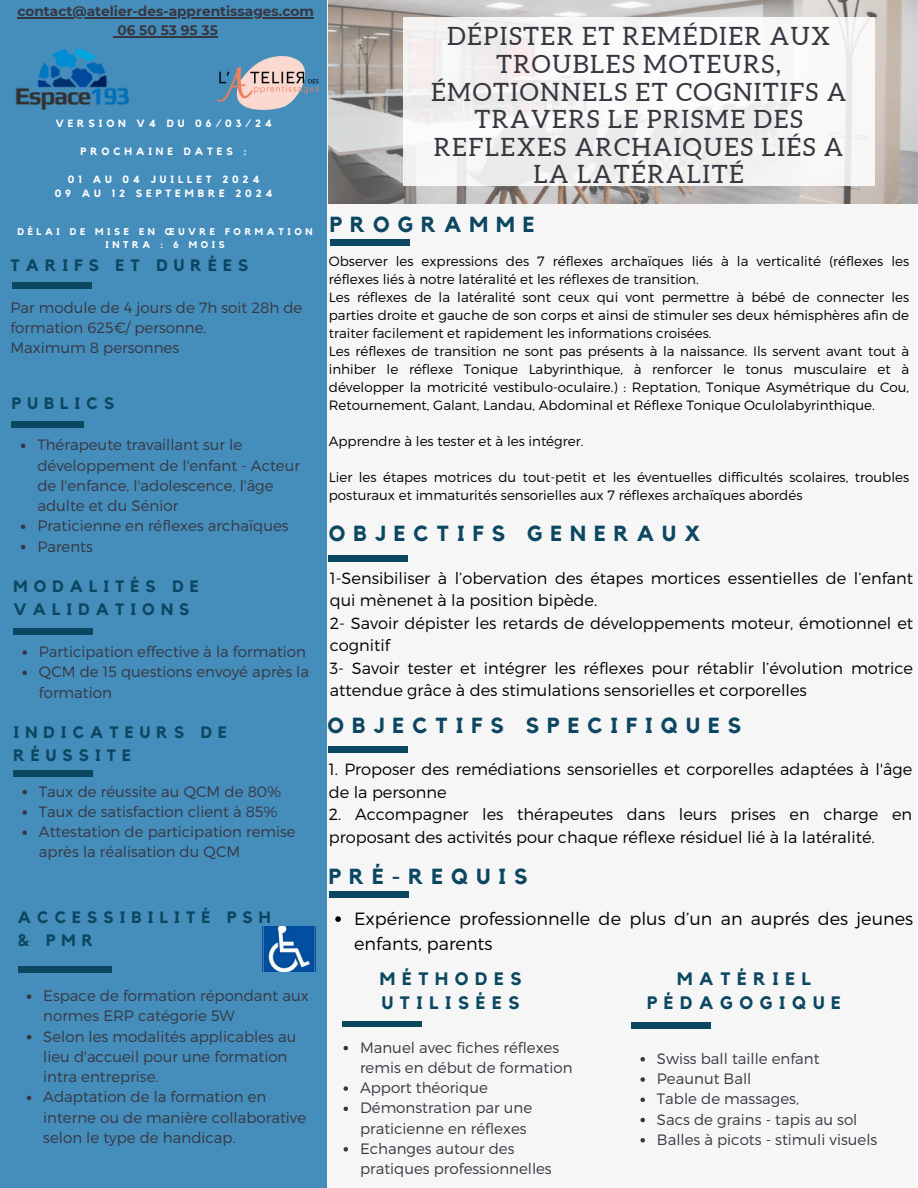
<style>
.page{position:relative;width:918px;height:1188px;background:#fff}
.page>*{position:absolute;margin:0;border:0;box-sizing:border-box;transform-origin:0 0}
.t1{font:25.2px/27.6px "Aleo";letter-spacing:.06em;color:#373741;text-align:center}
.t2{font:700 21.75px "Kollektif";letter-spacing:.37em;color:#0c4762}
.t3{font:700 18px/24.8px "Kollektif";letter-spacing:.37em;color:#0c4762;text-align:center}
.t4{font:300 17.7px/24.8px "Montserrat";color:#000}
.t5{font:700 16.5px/22.5px "Kollektif";letter-spacing:.37em;color:#0c4762}
.t6{font:300 16.2px/22.5px "Montserrat";color:#000}
.t7{font:300 15px/20.2px "Montserrat";color:#373741}
.t8{font:700 13.8px "Montserrat";color:#373741}
.t9{font:300 13.5px/18px "Montserrat";color:#000}
.t10{font:700 10.5px "Kollektif";letter-spacing:.37em;color:#fff}
.t11{font:700 9.75px/13px "Kollektif";letter-spacing:.37em;color:#fff;text-align:center}
</style>
<div class="page">
<div style="left:0;top:0;width:328px;height:1188px;background:#458dbb"></div>
<div style="left:328px;top:0;width:589px;height:1188px;background:#f6f6f6"></div>
<div style="left:328px;top:555px;width:80px;height:7px;background:#0c4762"></div>
<svg style="left:640px;top:1057px;width:5px;height:5px"></svg>
<svg style="left:640px;top:1077px;width:5px;height:5px"></svg>
<svg style="left:640px;top:1098px;width:5px;height:4px"></svg>
<svg style="left:640px;top:1118px;width:5px;height:4px"></svg>
<svg style="left:640px;top:1138px;width:5px;height:5px"></svg>
<div style="left:631px;top:1022px;width:80px;height:7px;background:#0c4762"></div>
<div style="left:342px;top:1022px;width:80px;height:5px;background:#0c4762"></div>
<svg style="left:344px;top:1046px;width:4px;height:4px"></svg>
<svg style="left:344px;top:1086px;width:4px;height:5px"></svg>
<svg style="left:344px;top:1107px;width:4px;height:4px"></svg>
<svg style="left:344px;top:1147px;width:4px;height:5px"></svg>
<svg style="left:21px;top:444px;width:4px;height:4px"></svg>
<svg style="left:21px;top:525px;width:4px;height:4px"></svg>
<svg style="left:21px;top:545px;width:4px;height:4px"></svg>
<div style="left:12px;top:421px;width:72px;height:6px;background:#0c4762"></div>
<svg style="left:22px;top:650px;width:5px;height:5px"></svg>
<svg style="left:22px;top:671px;width:5px;height:4px"></svg>
<div style="left:13px;top:628px;width:80px;height:7px;background:#0c4762"></div>
<img style="left:329px;top:0;width:589px;height:204px">
<div style="left:403px;top:18px;width:471px;height:168px;background:linear-gradient(to right,#f2f0f0,#f7f7f7)"></div>
<img style="left:262px;top:927px;width:53px;height:45px">
<svg style="left:27px;top:994px;width:4px;height:5px"></svg>
<svg style="left:27px;top:1035px;width:4px;height:4px"></svg>
<svg style="left:27px;top:1096px;width:4px;height:4px"></svg>
<div style="left:18px;top:966px;width:93px;height:7px;background:#0c4762"></div>
<svg style="left:22px;top:790px;width:5px;height:4px"></svg>
<svg style="left:22px;top:810px;width:5px;height:5px"></svg>
<svg style="left:22px;top:830px;width:5px;height:5px"></svg>
<div style="left:13px;top:770px;width:80px;height:7px;background:#0c4762"></div>
<img style="left:217px;top:56px;width:102px;height:54px">
<img style="left:15px;top:49px;width:114px;height:61px">
<hr style="left:17px;top:17px;width:297px;height:2px;background:#373741">
<hr style="left:117px;top:37px;width:101px;height:1px;background:#373741">
<div style="left:330px;top:239px;width:80px;height:7px;background:#0c4762"></div>
<div style="left:329px;top:891px;width:80px;height:7px;background:#0c4762"></div>
<svg style="left:335px;top:916px;width:6px;height:6px"></svg>
<div style="left:12px;top:283px;width:80px;height:6px;background:#0c4762"></div>
<div style="left:328px;top:746px;width:80px;height:7px;background:#0c4762"></div>
<p class="t8" style="left:17px;top:3px;width:298px">contact@atelier-des-apprentissages.com</p>
<p class="t8" style="left:117px;top:22px;width:102px">06 50 53 95 35</p>
<p class="t10" style="left:55px;top:118px;width:218px">VERSION V4 DU 06/03/24</p>
<h2 class="t10" style="left:81px;top:146px;width:168px">PROCHAINE DATES :</h2>
<h2 class="t10" style="left:68px;top:174px;width:193px">01 AU 04 JUILLET 2024</h2>
<h4 class="t10" style="left:55px;top:188px;width:219px">09 AU 12 SEPTEMBRE 2024</h4>
<p class="t11" style="left:18px;top:225px;width:297px">DÉLAI DE MISE EN ŒUVRE FORMATION<br>INTRA : 6 MOIS</p>
<p class="t5" style="left:10px;top:254px;width:239px">TARIFS ET DURÉES</p>
<p class="t7" style="left:10px;top:297px;width:294px">Par module de 4 jours de 7h soit 28h de formation 625€/ personne.<br>Maximum 8 personnes</p>
<h6 class="t5" style="left:12px;top:393px;width:104px">PUBLICS</h6>
<h3 class="t7" style="left:37px;top:434px;width:264px">Thérapeute travaillant sur le développement de l'enfant - Acteur de l'enfance, l'adolescence, l'âge adulte et du Sénior</h3>
<p class="t7" style="left:37px;top:515px;width:253px">Praticienne en réflexes archaïques</p>
<p class="t7" style="left:37px;top:535px;width:57px">Parents</p>
<p class="t5" style="left:13px;top:576px;width:187px">MODALITÉS DE<br>VALIDATIONS</p>
<h3 class="t7" style="left:39px;top:641px;width:269px">Participation effective à la formation</h3>
<p class="t7" style="left:39px;top:661px;width:272px">QCM de 15 questions envoyé après la formation</p>
<h3 class="t5" style="left:13px;top:722px;width:215px">INDICATEURS DE<br>RÉUSSITE</h3>
<p class="t7" style="left:39px;top:780px;width:244px">Taux de réussite au QCM de 80%</p>
<p class="t7" style="left:39px;top:801px;width:240px">Taux de satisfaction client à 85%</p>
<p class="t7" style="left:39px;top:821px;width:258px">Attestation de participation remise après la réalisation du QCM</p>
<h3 class="t5" style="left:18px;top:907px;width:254px">ACCESSIBILITÉ PSH &amp; PMR</h3>
<p class="t7" style="left:43px;top:985px;width:267px">Espace de formation répondant aux normes ERP catégorie 5W</p>
<p class="t7" style="left:43px;top:1025px;width:255px">Selon les modalités applicables au lieu d'accueil pour une formation intra entreprise.</p>
<p class="t7" style="left:43px;top:1086px;width:264px">Adaptation de la formation en interne ou de manière collaborative selon le type de handicap.</p>
<p class="t1" style="left:431px;top:23px;width:417px">DÉPISTER ET REMÉDIER AUX<br>TROUBLES MOTEURS,<br>ÉMOTIONNELS ET COGNITIFS A<br>TRAVERS LE PRISME DES<br>REFLEXES ARCHAIQUES LIÉS A<br>LA LATÉRALITÉ</p>
<h5 class="t2" style="left:330px;top:214px;width:206px">PROGRAMME</h5>
<h3 class="t9" style="left:329px;top:251px;width:582px">Observer les expressions des 7 réflexes archaïques liés à la verticalité (réflexes les réflexes liés à notre latéralité et les réflexes de transition.</h3>
<p class="t9" style="left:329px;top:287px;width:582px;text-align:justify">Les réflexes de la latéralité sont ceux qui vont permettre à bébé de connecter les parties droite et gauche de son corps et ainsi de stimuler ses deux hémisphères afin de traiter facilement et rapidement les informations croisées.</p>
<p class="t9" style="left:329px;top:341px;width:582px;text-align:justify">Les réflexes de transition ne sont pas présents à la naissance. Ils servent avant tout à inhiber le réflexe Tonique Labyrinthique, à renforcer le tonus musculaire et à développer la motricité vestibulo-oculaire.) : Reptation, Tonique Asymétrique du Cou, Retournement, Galant, Landau, Abdominal et Réflexe Tonique Oculolabyrinthique.</p>
<p class="t9" style="left:329px;top:431px;width:256px">Apprendre à les tester et à les intégrer.</p>
<p class="t9" style="left:329px;top:467px;width:582px">Lier les étapes motrices du tout-petit et les éventuelles difficultés scolaires, troubles posturaux et immaturités sensorielles aux 7 réflexes archaïques abordés</p>
<h3 class="t2" style="left:329px;top:523px;width:374px">OBJECTIFS GENERAUX</h3>
<p class="t6" style="left:330px;top:566px;width:585px">1-Sensibiliser à l’obervation des étapes mortices essentielles de l’enfant qui mènenet à la position bipède.<br>2- Savoir dépister les retards de développements moteur, émotionnel et cognitif<br>3- Savoir tester et intégrer les réflexes pour rétablir l’évolution motrice attendue grâce à des stimulations sensorielles et corporelles</p>
<h1 class="t2" style="left:328px;top:715px;width:415px">OBJECTIFS SPECIFIQUES</h1>
<h2 class="t6" style="left:329px;top:757px;width:585px">1. Proposer des remédiations sensorielles et corporelles adaptées à l'âge de la personne</h2>
<h2 class="t6" style="left:329px;top:802px;width:585px">2. Accompagner les thérapeutes dans leurs prises en charge en proposant des activités pour chaque réflexe résiduel lié à la latéralité.</h2>
<p class="t2" style="left:329px;top:866px;width:200px">PRÉ-REQUIS</p>
<p class="t4" style="left:354px;top:906px;width:561px">Expérience professionnelle de plus d’un an auprés des jeunes enfants, parents</p>
<p class="t3" style="left:380px;top:967px;width:143px;text-align:left">MÉTHODES<br>UTILISÉES</p>
<p class="t7" style="left:360px;top:1036px;width:214px">Manuel avec fiches réflexes remis en début de formation</p>
<p class="t7" style="left:360px;top:1077px;width:129px">Apport théorique</p>
<p class="t7" style="left:360px;top:1097px;width:174px">Démonstration par une praticienne en réflexes</p>
<h3 class="t7" style="left:360px;top:1138px;width:193px">Echanges autour des pratiques professionnelles</h3>
<p class="t3" style="left:647px;top:967px;width:195px">MATÉRIEL<br>PÉDAGOGIQUE</p>
<p class="t7" style="left:657px;top:1048px;width:164px">Swiss ball taille enfant</p>
<p class="t7" style="left:657px;top:1068px;width:96px">Peaunut Ball</p>
<p class="t7" style="left:657px;top:1088px;width:143px">Table de massages,</p>
<p class="t7" style="left:657px;top:1108px;width:202px">Sacs de grains - tapis au sol</p>
<p class="t7" style="left:657px;top:1129px;width:222px">Balles à picots - stimuli visuels</p>
</div>
